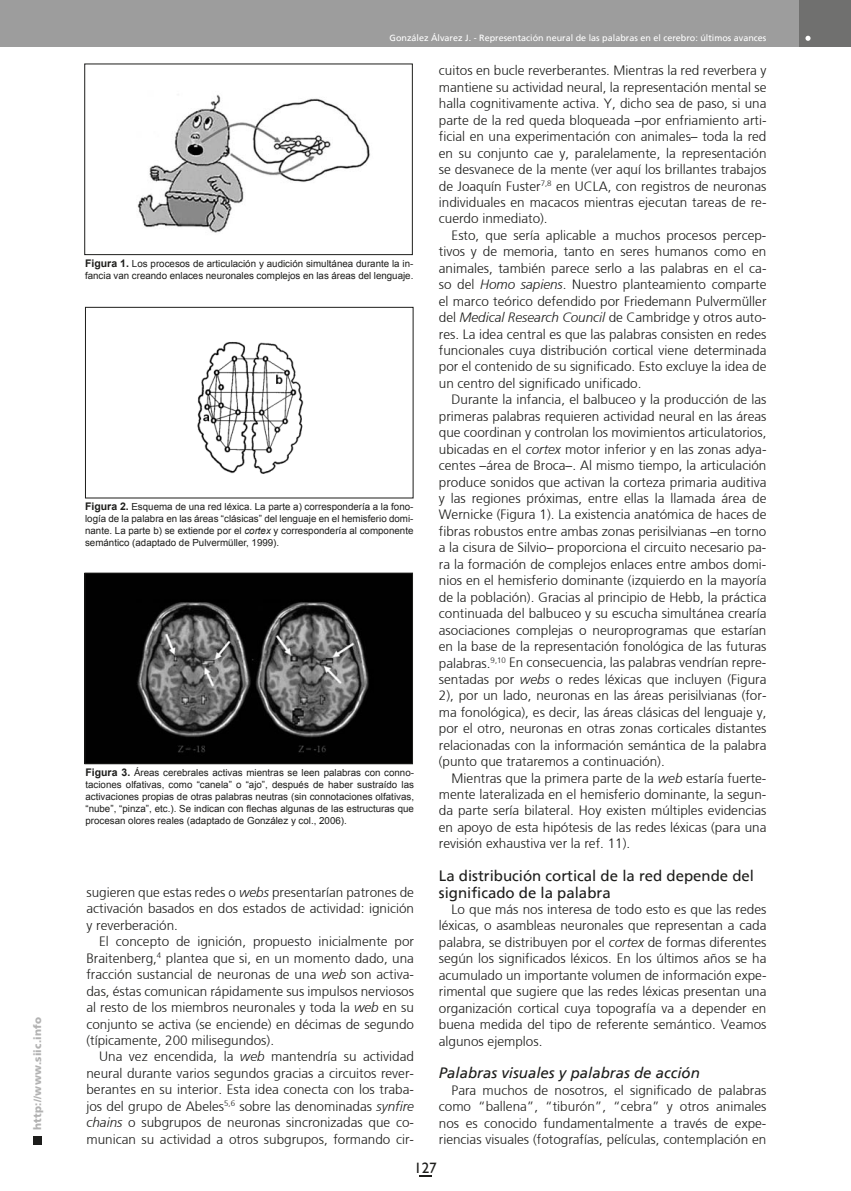
<style>
.page{position:relative;width:851px;height:1191px;background:#fff}
.page>*{position:absolute;margin:0;border:0;box-sizing:border-box;transform-origin:0 0}
.t1{font:15px/16.5px "Frutiger";color:#1d1d1b}
.t2{font:italic 15px "Frutiger";color:#1d1d1b}
.t3{font:15px "Humanist 521 BT";color:#1d1d1b}
.t4{font:300 13.5px/16.5px "Frutiger";color:#1d1d1b;text-align:justify}
.t5{font:900 10.5px "Frutiger";letter-spacing:.015em;color:#b2b2b2}
.t6{font:9.75px/12px "Arial";color:#1d1d1b;text-align:justify}
.t7{font:9px "Frutiger";color:#fff}
.s1{font-weight:700;font-size:10.5px}
.s2{font-style:italic}
</style>
<div class="page">
<div style="left:33px;top:1135px;width:9px;height:9px;background:#1d1d1b"></div>
<div style="left:1px;top:0;width:812px;height:47px;background:#9d9d9d"></div>
<div style="left:799px;top:0;width:51px;height:47px;background:#70706f"></div>
<svg style="left:805px;top:36px;width:5px;height:5px"></svg>
<svg style="left:419px;top:1175px;width:12px;height:1px"></svg>
<img style="left:137px;top:94px;width:233px;height:139px">
<div style="left:84px;top:64px;width:328px;height:191px;border:1px solid #1d1d1b"></div>
<img style="left:197px;top:342px;width:107px;height:132px">
<div style="left:85px;top:307px;width:328px;height:191px;border:1px solid #1d1d1b"></div>
<img style="left:86px;top:575px;width:325px;height:187px">
<div style="left:84px;top:573px;width:329px;height:191px;border:1px solid #1d1d1b"></div>
<p class="t5" style="left:31px;top:1129px;width:114px;rotate:-90deg">http://www.siic.info</p>
<p class="t7" style="left:389px;top:33px;width:378px">González Álvarez J. - Representación neural de las palabras en el cerebro: últimos avances</p>
<p class="t6" style="left:85px;top:257px;width:330px"><span class="s1">Figura 1.</span> Los procesos de articulación y audición simultánea durante la in&shy;fancia van creando enlaces neuronales complejos en las áreas del lenguaje.</p>
<p class="t6" style="left:85px;top:501px;width:330px"><span class="s1">Figura 2.</span> Esquema de una red léxica. La parte a) correspondería a la fono&shy;logía de la palabra en las áreas “clásicas” del lenguaje en el hemisferio domi&shy;nante. La parte b) se extiende por el <span class="s2">cortex</span> y correspondería al componente semántico (adaptado de Pulvermüller, 1999).</p>
<p class="t6" style="left:85px;top:766px;width:330px"><span class="s1">Figura 3.</span> Áreas cerebrales activas mientras se leen palabras con conno&shy;taciones olfativas, como “canela” o “ajo”, después de haber sustraído las activaciones propias de otras palabras neutras (sin connotaciones olfativas, “nube”, “pinza”, etc.). Se indican con flechas algunas de las estructuras que procesan olores reales (adaptado de González y col., 2006).</p>
<p class="t4" style="left:86px;top:884px;width:329px">sugieren que estas redes o <span class="s2">webs</span> presentarían patrones de activación basados en dos estados de actividad: ignición y reverberación.</p>
<p class="t4" style="left:86px;top:933px;width:329px;text-indent:13px">El concepto de ignición, propuesto inicialmente por Braitenberg,<sup>4</sup> plantea que si, en un momento dado, una fracción sustancial de neuronas de una <span class="s2">web</span> son activa&shy;das, éstas comunican rápidamente sus impulsos nerviosos al resto de los miembros neuronales y toda la <span class="s2">web</span> en su conjunto se activa (se enciende) en décimas de segundo (típicamente, 200 milisegundos).</p>
<p class="t4" style="left:86px;top:1048px;width:329px;text-indent:13px">Una vez encendida, la <span class="s2">web</span> mantendría su actividad neural durante varios segundos gracias a circuitos rever&shy;berantes en su interior. Esta idea conecta con los traba&shy;jos del grupo de Abeles<sup>5,6</sup> sobre las denominadas <span class="s2">synfire chains</span> o subgrupos de neuronas sincronizadas que co&shy;munican su actividad a otros subgrupos, formando cir-</p>
<p class="t4" style="left:439px;top:62px;width:329px">cuitos en bucle reverberantes. Mientras la red reverbera y mantiene su actividad neural, la representación mental se halla cognitivamente activa. Y, dicho sea de paso, si una parte de la red queda bloqueada –por enfriamiento arti&shy;ficial en una experimentación con animales– toda la red en su conjunto cae y, paralelamente, la representación se desvanece de la mente (ver aquí los brillantes trabajos de Joaquín Fuster<sup>7,8</sup> en UCLA, con registros de neuronas individuales en macacos mientras ejecutan tareas de re&shy;cuerdo inmediato).</p>
<p class="t4" style="left:439px;top:227px;width:329px;text-indent:13px">Esto, que sería aplicable a muchos procesos percep&shy;tivos y de memoria, tanto en seres humanos como en animales, también parece serlo a las palabras en el ca&shy;so del <span class="s2">Homo sapiens</span>. Nuestro planteamiento comparte el marco teórico defendido por Friedemann Pulvermüller del <span class="s2">Medical Research Council</span> de Cambridge y otros auto&shy;res. La idea central es que las palabras consisten en redes funcionales cuya distribución cortical viene determinada por el contenido de su significado. Esto excluye la idea de un centro del significado unificado.</p>
<p class="t4" style="left:439px;top:391px;width:329px;text-indent:13px">Durante la infancia, el balbuceo y la producción de las primeras palabras requieren actividad neural en las áreas que coordinan y controlan los movimientos articulatorios, ubicadas en el <span class="s2">cortex</span> motor inferior y en las zonas adya&shy;centes –área de Broca–. Al mismo tiempo, la articulación produce sonidos que activan la corteza primaria auditiva y las regiones próximas, entre ellas la llamada área de Wernicke (Figura 1). La existencia anatómica de haces de fibras robustos entre ambas zonas perisilvianas –en torno a la cisura de Silvio– proporciona el circuito necesario pa&shy;ra la formación de complejos enlaces entre ambos domi&shy;nios en el hemisferio dominante (izquierdo en la mayoría de la población). Gracias al principio de Hebb, la práctica continuada del balbuceo y su escucha simultánea crearía asociaciones complejas o neuroprogramas que estarían en la base de la representación fonológica de las futuras palabras.<sup>9,10</sup> En consecuencia, las palabras vendrían repre&shy;sentadas por <span class="s2">webs</span> o redes léxicas que incluyen (Figura 2), por un lado, neuronas en las áreas perisilvianas (for&shy;ma fonológica), es decir, las áreas clásicas del lenguaje y, por el otro, neuronas en otras zonas corticales distantes relacionadas con la información semántica de la palabra (punto que trataremos a continuación).</p>
<p class="t4" style="left:439px;top:769px;width:329px;text-indent:13px">Mientras que la primera parte de la <span class="s2">web</span> estaría fuerte&shy;mente lateralizada en el hemisferio dominante, la segun&shy;da parte sería bilateral. Hoy existen múltiples evidencias en apoyo de esta hipótesis de las redes léxicas (para una revisión exhaustiva ver la ref. 11).</p>
<p class="t1" style="left:439px;top:867px;width:317px">La distribución cortical de la red depende del significado de la palabra</p>
<p class="t4" style="left:439px;top:901px;width:329px;text-indent:13px">Lo que más nos interesa de todo esto es que las redes léxicas, o asambleas neuronales que representan a cada palabra, se distribuyen por el <span class="s2">cortex</span> de formas diferentes según los significados léxicos. En los últimos años se ha acumulado un importante volumen de información expe&shy;rimental que sugiere que las redes léxicas presentan una organización cortical cuya topografía va a depender en buena medida del tipo de referente semántico. Veamos algunos ejemplos.</p>
<p class="t2" style="left:439px;top:1064px;width:262px">Palabras visuales y palabras de acción</p>
<p class="t4" style="left:439px;top:1082px;width:329px;text-indent:13px">Para muchos de nosotros, el significado de palabras como “ballena”, “tiburón”, “cebra” y otros animales nos es conocido fundamentalmente a través de expe&shy;riencias visuales (fotografías, películas, contemplación en</p>
<p class="t3" style="left:414px;top:1158px;width:24px">127</p>
</div>
